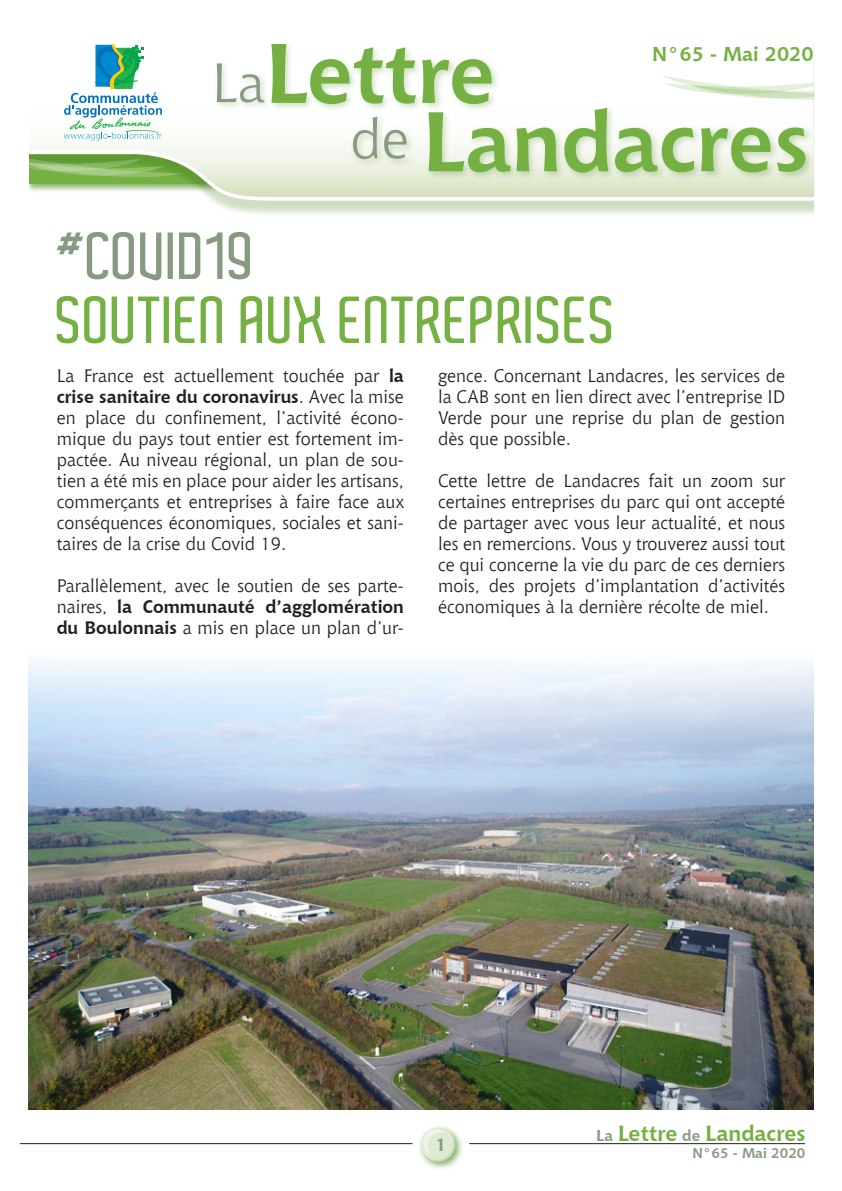
<style>
.page{position:relative;width:842px;height:1191px;background:#fff}
.page>*{position:absolute;margin:0;border:0;box-sizing:border-box;transform-origin:0 0}
.t1{font:700 83.6px/68.4px "Chianti BT";color:#75b042}
.t2{font:600 64px "Aldo";color:#75b042}
.t3{font:600 64px "Aldo";color:#889a82}
.t4{font:54.8px "Chianti BT";color:#889a82}
.t5{font:700 21.8px "Chianti BT";color:#75b042}
.t6{font:700 20px "Chianti BT";color:#75b042}
.t7{font:18px/21px "Chianti BT";color:#231f20;text-align:justify}
.t8{font:700 18px "Chianti BT";color:#889a82}
.t9{font:700 14px "Chianti BT";color:#889a82}
.s1{font-weight:700}
.s2{font-size:15.6px;color:#889a82}
</style>
<div class="page">
<svg style="left:29px;top:39px;width:785px;height:162px"></svg>
<svg style="left:64px;top:45px;width:98px;height:95px"></svg>
<img style="left:206px;top:50px;width:53px;height:76px">
<img style="left:345px;top:134px;width:71px;height:48px">
<img style="left:259px;top:39px;width:247px;height:95px">
<img style="left:416px;top:95px;width:398px;height:107px">
<svg style="left:29px;top:152px;width:155px;height:25px"></svg>
<svg style="left:661px;top:75px;width:153px;height:25px"></svg>
<hr style="left:20px;top:1143px;width:392px;height:1px;background:#231f20">
<hr style="left:469px;top:1143px;width:336px;height:1px;background:#231f20">
<img style="left:419px;top:1126px;width:44px;height:43px">
<div style="left:421px;top:1127px;width:34px;height:34px;background:#dfead2;border-radius:50%"></div>
<svg style="left:423px;top:1129px;width:32px;height:32px"></svg>
<img style="left:28px;top:662px;width:786px;height:447px">
<p class="t1" style="left:422px;top:38px;width:389px;text-indent:-157px">Lettre<br>Landacres</p>
<p class="t6" style="left:652px;top:42px;width:163px">N°65 - Mai 2020</p>
<p class="t4" style="left:211px;top:50px;width:55px">La</p>
<p class="t4" style="left:350px;top:106px;width:60px">de</p>
<p class="t3" style="left:57px;top:220px;width:201px">#COVID19</p>
<p class="t2" style="left:57px;top:284px;width:562px">SOUTIEN AUX ENTREPRISES</p>
<p class="t7" style="left:57px;top:365px;width:349px">La France est actuellement touchée par <span class="s1">la crise sanitaire du coronavirus</span>. Avec la mise en place du confinement, l’activité écono&shy;mique du pays tout entier est fortement im&shy;pactée. Au niveau régional, un plan de sou&shy;tien a été mis en place pour aider les artisans, commerçants et entreprises à faire face aux conséquences économiques, sociales et sani&shy;taires de la crise du Covid 19.</p>
<p class="t7" style="left:57px;top:575px;width:349px">Parallèlement, avec le soutien de ses parte&shy;naires, <span class="s1">la Communauté d’agglomération du Boulonnais</span> a mis en place un plan d’ur-</p>
<p class="t7" style="left:438px;top:365px;width:349px">gence. Concernant Landacres, les services de la CAB sont en lien direct avec l’entreprise ID Verde pour une reprise du plan de gestion dès que possible.</p>
<p class="t7" style="left:438px;top:470px;width:349px">Cette lettre de Landacres fait un zoom sur certaines entreprises du parc qui ont accepté de partager avec vous leur actualité, et nous les en remercions. Vous y trouverez aussi tout ce qui concerne la vie du parc de ces derniers mois, des projets d’implantation d’activités économiques à la dernière récolte de miel.</p>
<p class="t8" style="left:435px;top:1133px;width:12px">1</p>
<p class="t5" style="left:596px;top:1120px;width:211px"><span class="s2">La</span> Lettre <span class="s2">de</span> Landacres</p>
<p class="t9" style="left:692px;top:1144px;width:115px">N°65 - Mai 2020</p>
</div>
